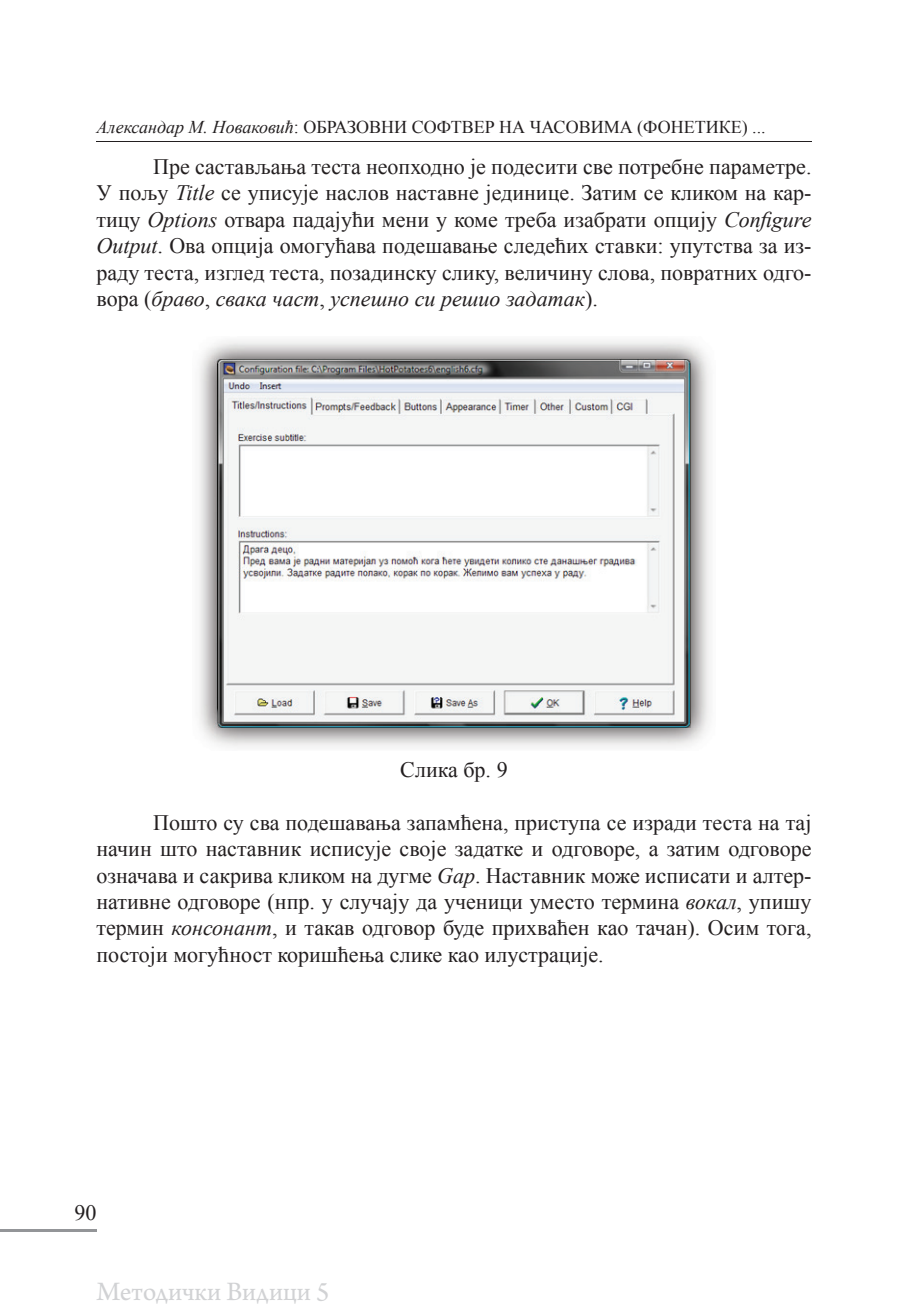
<style>
.page{position:relative;width:908px;height:1304px;background:#fff}
.page>*{position:absolute;margin:0;border:0;box-sizing:border-box;transform-origin:0 0}
.t1{font:28px "Arno Pro";color:#d1d2d4}
.t2{font:22px/26.4px "Times New Roman";color:#231f20;text-align:justify}
.t3{font:18px "Times New Roman";color:#231f20}
.s1{font-style:italic}
</style>
<div class="page">
<hr style="left:96px;top:141px;width:715px;height:1px;background:#231f20">
<hr style="left:0;top:1229px;width:96px;height:2px;background:#939598">
<img style="left:199px;top:341px;width:511px;height:406px">
<p class="t3" style="left:96px;top:114px;width:670px"><span class="s1">Aлександар М. Новаковић</span>: ОБРАЗОВНИ СОФТВЕР НА ЧАСОВИМА (ФОНЕТИКЕ) ...</p>
<p class="t2" style="left:96px;top:153px;width:716px;text-indent:57px">Пре састављања теста неопходно је подесити све потребне параметре.<br>У пољу <span class="s1">Title</span> се уписује наслов наставне јединице. Затим се кликом на кар&shy;тицу <span class="s1">Options</span> отвара падајући мени у коме треба изабрати опцију <span class="s1">Configure Output</span>. Ова опција омогућава подешавање следећих ставки: упутства за из&shy;раду теста, изглед теста, позадинску слику, величину слова, повратних одго&shy;вора (<span class="s1">браво</span>, <span class="s1">свака част</span>, <span class="s1">успешно си решио задатак</span>).</p>
<p class="t2" style="left:400px;top:756px;width:109px">Слика бр. 9</p>
<p class="t2" style="left:96px;top:809px;width:716px;text-indent:57px">Пошто су сва подешавања запамћена, приступа се изради теста на тај начин што наставник исписује своје задатке и одговоре, а затим одговоре означава и сакрива кликом на дугме <span class="s1">Gap</span>. Наставник може исписати и алтер&shy;нативне одговоре (нпр. у случају да ученици уместо термина <span class="s1">вокал</span>, упишу термин <span class="s1">консонант</span>, и такав одговор буде прихваћен као тачан). Осим тога, постоји могућност коришћења слике као илустрације.</p>
<p class="t2" style="left:74px;top:1199px;width:23px">90</p>
<p class="t1" style="left:96px;top:1275px;width:234px">Методички Видици 5</p>
</div>
